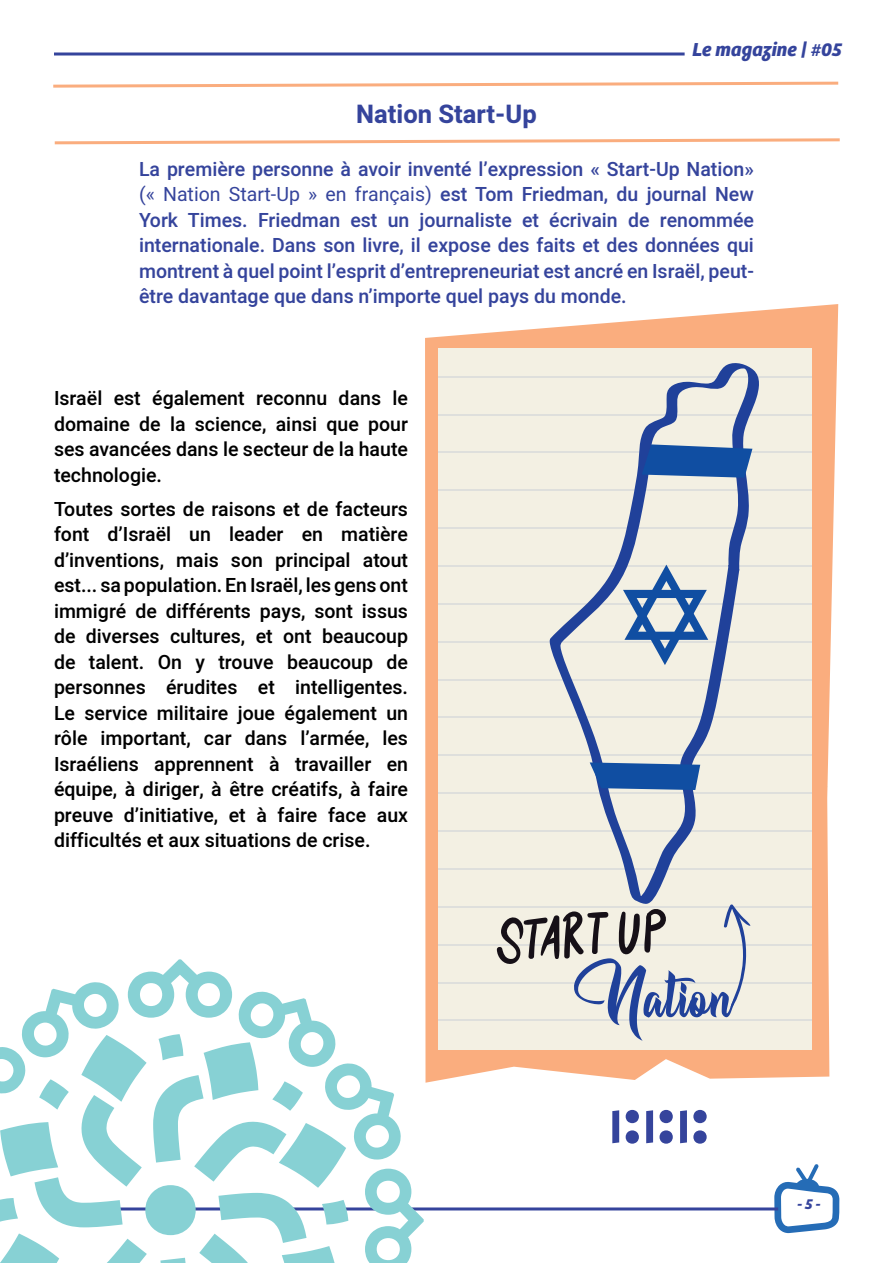
<style>
.page{position:relative;width:893px;height:1263px;background:#fff}
.page>*{position:absolute;margin:0;border:0;box-sizing:border-box;transform-origin:0 0}
.t1{font:700 25.5px "Heebo";color:#35449c}
.t2{font:500 19.5px/25.5px "Heebo";color:#000}
.t3{font:500 19.5px/25.5px "Heebo";color:#35449c;text-align:right}
.t4{font:italic 700 19.5px "Bree";color:#35449c}
.t5{font:italic 700 15px "Bree";color:#35449c}
.s1{font-weight:400}
</style>
<div class="page">
<hr style="left:54px;top:53px;width:631px;height:3px;background:#35449c">
<svg style="left:774px;top:1164px;width:65px;height:69px"></svg>
<hr style="left:54px;top:1207px;width:724px;height:3px;background:#35449c">
<svg style="left:53px;top:81px;width:786px;height:7px"></svg>
<svg style="left:54px;top:138px;width:786px;height:7px"></svg>
<svg style="left:425px;top:304px;width:413px;height:779px;fill:#faad7e"></svg>
<div style="left:438px;top:348px;width:374px;height:701px;background:#f3f0e3"></div>
<hr style="left:438px;top:376px;width:374px;height:1px;background:#dedfdc">
<hr style="left:438px;top:414px;width:374px;height:1px;background:#dedfdc">
<hr style="left:438px;top:452px;width:374px;height:1px;background:#dedfdc">
<hr style="left:438px;top:490px;width:374px;height:1px;background:#dedfdc">
<hr style="left:438px;top:527px;width:374px;height:2px;background:#dedfdc">
<hr style="left:438px;top:565px;width:374px;height:2px;background:#dedfdc">
<hr style="left:438px;top:603px;width:374px;height:1px;background:#dedfdc">
<hr style="left:438px;top:641px;width:374px;height:1px;background:#dedfdc">
<hr style="left:438px;top:679px;width:374px;height:1px;background:#dedfdc">
<hr style="left:438px;top:717px;width:374px;height:1px;background:#dedfdc">
<hr style="left:438px;top:755px;width:374px;height:1px;background:#dedfdc">
<hr style="left:438px;top:793px;width:374px;height:1px;background:#dedfdc">
<hr style="left:438px;top:830px;width:374px;height:2px;background:#dedfdc">
<hr style="left:438px;top:868px;width:374px;height:1px;background:#dedfdc">
<hr style="left:438px;top:906px;width:374px;height:1px;background:#dedfdc">
<hr style="left:438px;top:944px;width:374px;height:1px;background:#dedfdc">
<hr style="left:438px;top:982px;width:374px;height:1px;background:#dedfdc">
<hr style="left:438px;top:1020px;width:374px;height:1px;background:#dedfdc">
<svg style="left:550px;top:363px;width:211px;height:541px"></svg>
<svg style="left:497px;top:904px;width:253px;height:137px"></svg>
<svg style="left:642px;top:444px;width:110px;height:34px;background:#2e62a9"></svg>
<svg style="left:590px;top:762px;width:110px;height:28px;background:#2e62aa"></svg>
<svg style="left:623px;top:565px;width:85px;height:100px"></svg>
<svg style="left:680px;top:1110px;width:27px;height:34px"></svg>
<svg style="left:646px;top:1110px;width:27px;height:34px"></svg>
<svg style="left:612px;top:1110px;width:27px;height:34px"></svg>
<svg style="left:0;top:959px;width:424px;height:304px"></svg>
<p class="t4" style="left:692px;top:34px;width:151px">Le magazine | #05</p>
<h1 class="t1" style="left:356px;top:96px;width:182px">Nation Start-Up</h1>
<p class="t3" style="left:139px;top:156px;width:616px">La première personne à avoir inventé ’l expression « Start-Up Nation« <span class="s1">(« Nation Start-Up » en français)</span> est Tom Friedman, du journal New renommée</p>
<p class="t3" style="left:139px;top:207px;width:616px;text-align:left">York<br>internationale. Dans son livre, il expose des faits et des données qui</p>
<p class="t3" style="left:139px;top:284px;width:489px">être davantage que dans ’n importe quel pays du monde.</p>
<p class="t3" style="left:258px;top:207px;width:84px">Friedman</p>
<p class="t3" style="left:420px;top:207px;width:94px">journaliste</p>
<p class="t3" style="left:549px;top:207px;width:70px">écrivain</p>
<p class="t3" style="left:628px;top:207px;width:23px">de</p>
<p class="t3" style="left:188px;top:207px;width:61px">Times.</p>
<p class="t3" style="left:350px;top:207px;width:29px">est</p>
<p class="t3" style="left:522px;top:207px;width:18px">et</p>
<p class="t3" style="left:388px;top:207px;width:23px">un</p>
<p class="t3" style="left:139px;top:258px;width:616px">montrent à quel point ’l esprit ’d entrepreneuriat est ancré en Israël, peut-</p>
<p class="t2" style="left:54px;top:386px;width:50px">Israël</p>
<p class="t2" style="left:114px;top:386px;width:29px">est</p>
<p class="t2" style="left:152px;top:386px;width:94px">également</p>
<p class="t2" style="left:256px;top:386px;width:73px">reconnu</p>
<p class="t2" style="left:339px;top:386px;width:44px">dans</p>
<p class="t2" style="left:393px;top:386px;width:17px">le</p>
<p class="t2" style="left:54px;top:411px;width:355px">domaine<br>ses avancées dans le secteur de la haute technologie.</p>
<p class="t2" style="left:54px;top:496px;width:355px;text-align:right">Toutes sortes de raisons et de facteurs matière</p>
<p class="t2" style="left:139px;top:411px;width:23px">de</p>
<p class="t2" style="left:170px;top:411px;width:17px">la</p>
<p class="t2" style="left:195px;top:411px;width:73px">science,</p>
<p class="t2" style="left:276px;top:411px;width:43px">ainsi</p>
<p class="t2" style="left:327px;top:411px;width:34px">que</p>
<p class="t2" style="left:368px;top:411px;width:41px">pour</p>
<p class="t2" style="left:54px;top:522px;width:37px">font</p>
<p class="t2" style="left:108px;top:522px;width:65px">’d Israël</p>
<p class="t2" style="left:229px;top:522px;width:56px">leader</p>
<p class="t2" style="left:189px;top:522px;width:23px">un</p>
<p class="t2" style="left:302px;top:522px;width:23px">en</p>
<p class="t2" style="left:54px;top:547px;width:112px">’d inventions,</p>
<p class="t2" style="left:54px;top:573px;width:355px">est...sapopulation.EnIsraël,lesgensont</p>
<p class="t2" style="left:362px;top:598px;width:48px">issus</p>
<p class="t2" style="left:275px;top:547px;width:77px">principal</p>
<p class="t2" style="left:176px;top:547px;width:44px">mais</p>
<p class="t2" style="left:363px;top:547px;width:47px">atout</p>
<p class="t2" style="left:231px;top:547px;width:34px">son</p>
<p class="t2" style="left:166px;top:598px;width:87px">différents</p>
<p class="t2" style="left:54px;top:598px;width:74px">immigré</p>
<p class="t2" style="left:135px;top:598px;width:23px">de</p>
<p class="t2" style="left:314px;top:598px;width:40px">sont</p>
<p class="t2" style="left:260px;top:598px;width:47px">pays,</p>
<p class="t2" style="left:54px;top:624px;width:23px">de</p>
<p class="t2" style="left:86px;top:624px;width:75px">diverses</p>
<p class="t2" style="left:170px;top:624px;width:77px">cultures,</p>
<p class="t2" style="left:256px;top:624px;width:18px">et</p>
<p class="t2" style="left:283px;top:624px;width:30px">ont</p>
<p class="t2" style="left:322px;top:624px;width:87px">beaucoup</p>
<p class="t2" style="left:54px;top:649px;width:23px">de</p>
<p class="t2" style="left:89px;top:649px;width:57px">talent.</p>
<p class="t2" style="left:158px;top:649px;width:26px">On</p>
<p class="t2" style="left:195px;top:649px;width:11px">y</p>
<p class="t2" style="left:218px;top:649px;width:57px">trouve</p>
<p class="t2" style="left:287px;top:649px;width:87px">beaucoup</p>
<p class="t2" style="left:387px;top:649px;width:23px">de</p>
<p class="t2" style="left:54px;top:675px;width:93px">personnes</p>
<p class="t2" style="left:166px;top:675px;width:73px">érudites</p>
<p class="t2" style="left:258px;top:675px;width:18px">et</p>
<p class="t2" style="left:295px;top:675px;width:114px">intelligentes.</p>
<p class="t2" style="left:54px;top:700px;width:23px">Le</p>
<p class="t2" style="left:84px;top:700px;width:65px">service</p>
<p class="t2" style="left:157px;top:700px;width:73px">militaire</p>
<p class="t2" style="left:238px;top:700px;width:39px">joue</p>
<p class="t2" style="left:285px;top:700px;width:94px">également</p>
<p class="t2" style="left:386px;top:700px;width:23px">un</p>
<p class="t2" style="left:54px;top:726px;width:35px">rôle</p>
<p class="t2" style="left:101px;top:726px;width:92px">important,</p>
<p class="t2" style="left:204px;top:726px;width:29px">car</p>
<p class="t2" style="left:245px;top:726px;width:44px">dans</p>
<p class="t2" style="left:300px;top:726px;width:70px">’l armée,</p>
<p class="t2" style="left:382px;top:726px;width:27px">les</p>
<p class="t2" style="left:54px;top:751px;width:86px">Israéliens</p>
<p class="t2" style="left:54px;top:777px;width:356px">équipe à, diriger à, être créatifs à, faire</p>
<p class="t2" style="left:377px;top:802px;width:33px">aux</p>
<p class="t2" style="left:269px;top:751px;width:12px">à</p>
<p class="t2" style="left:295px;top:751px;width:78px">travailler</p>
<p class="t2" style="left:154px;top:751px;width:101px">apprennent</p>
<p class="t2" style="left:387px;top:751px;width:23px">en</p>
<p class="t2" style="left:278px;top:802px;width:41px">faire</p>
<p class="t2" style="left:328px;top:802px;width:40px">face</p>
<p class="t2" style="left:124px;top:802px;width:96px">’d initiative,</p>
<p class="t2" style="left:256px;top:802px;width:12px">à</p>
<p class="t2" style="left:229px;top:802px;width:18px">et</p>
<p class="t2" style="left:54px;top:802px;width:318px">preuve<br>difficultés et aux situations de crise.</p>
<p class="t5" style="left:797px;top:1192px;width:25px">-5-</p>
</div>
